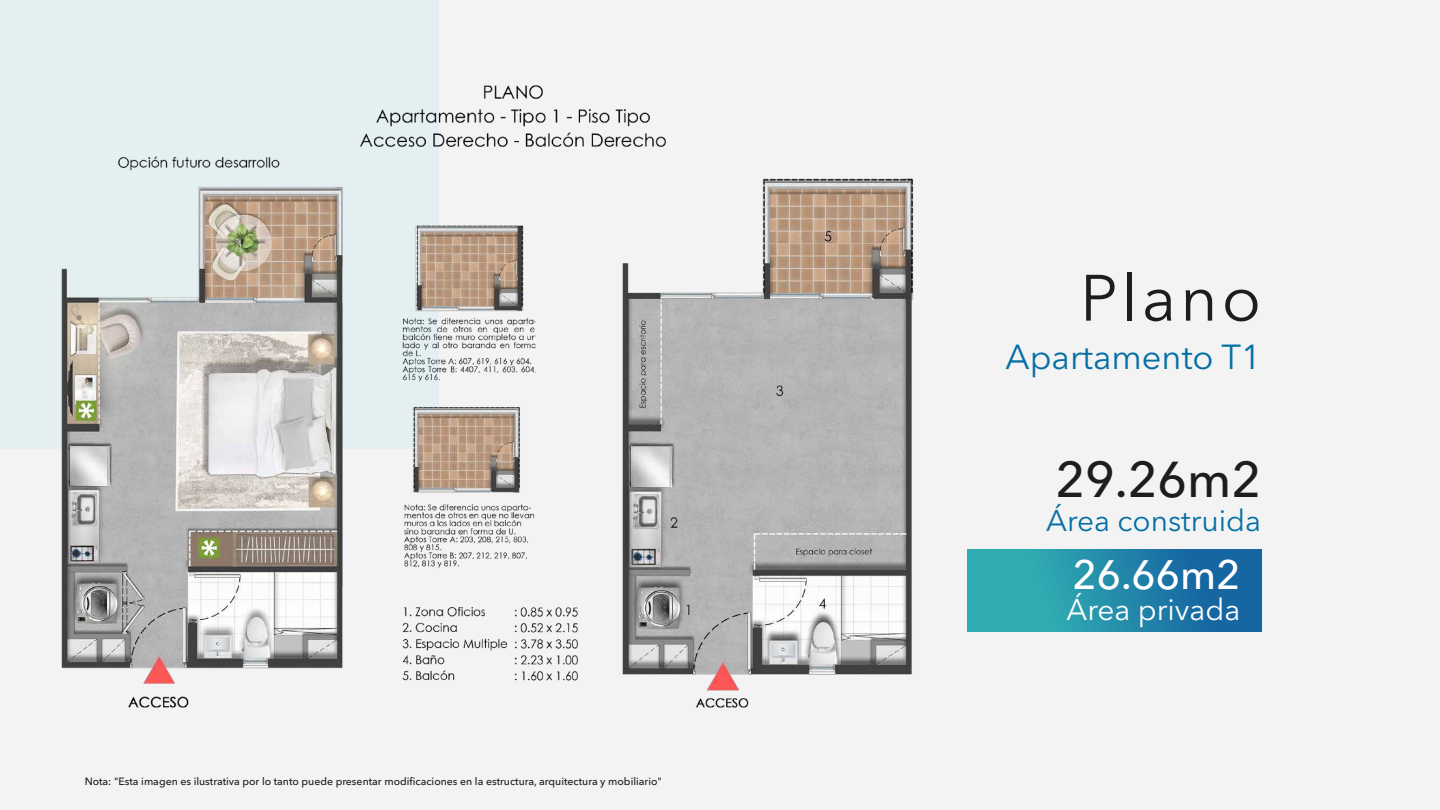
<style>
.page{position:relative;width:1440px;height:810px;background:#f1f1f1}
.page>*{position:absolute;margin:0;border:0;box-sizing:border-box;transform-origin:0 0}
.t1{font:64.72px "Avenir Next Cyr";letter-spacing:.06em;color:#1d1d1b}
.t2{font:500 49.88px "Avenir Next Cyr";color:#1d1d1b}
.t3{font:500 40.72px "Avenir Next Cyr";color:#fff}
.t4{font:34.5px "Avenir Next Cyr";color:#056fa6}
.t5{font:29.85px "Avenir Next Cyr";color:#056fa6}
.t6{font:29.85px "Avenir Next Cyr";color:#fff}
.t7{font:500 10.5px "Avenir Next Cyr";color:#1d1d1b}
</style>
<div class="page">
<div style="left:0;top:0;width:439px;height:449px;background:#e3eff1"></div>
<img style="left:61px;top:85px;width:852px;height:623px">
<div style="left:967px;top:549px;width:294px;height:83px;background:linear-gradient(to right,#35b9b4,#125da0)"></div>
<p class="t7" style="left:85px;top:775px;width:579px">Nota: "Esta imagen es ilustrativa por lo tanto puede presentar modificaciones en la estructura, arquitectura y mobiliario"</p>
<h1 class="t1" style="left:1080px;top:259px;width:183px">Plano</h1>
<h3 class="t4" style="left:1006px;top:336px;width:257px">Apartamento T1</h3>
<h2 class="t2" style="left:1056px;top:449px;width:207px">29.26m2</h2>
<h3 class="t5" style="left:1046px;top:503px;width:216px">Área construida</h3>
<h3 class="t3" style="left:1073px;top:551px;width:169px">26.66m2</h3>
<h3 class="t6" style="left:1066px;top:591px;width:175px">Área privada</h3>
</div>
